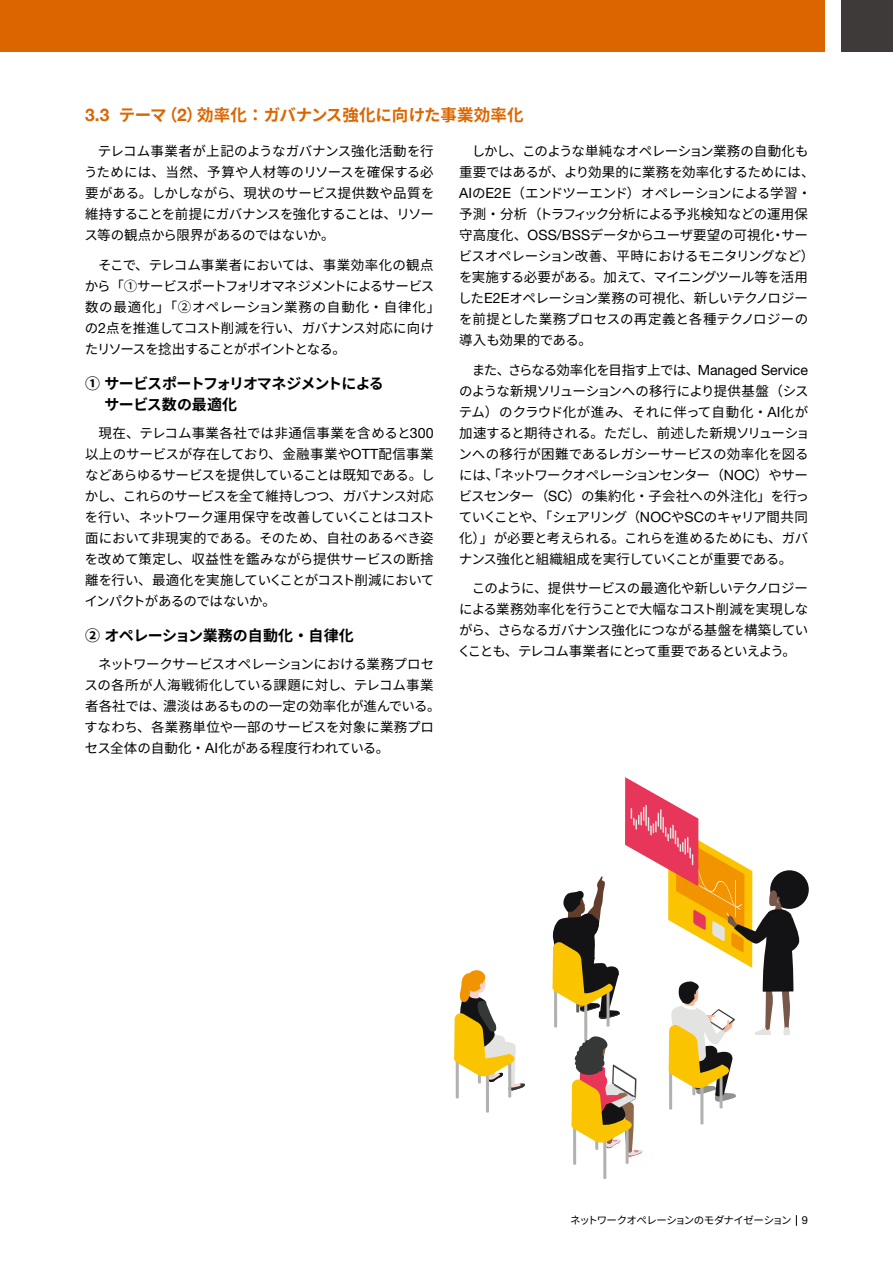
<style>
.page{position:relative;width:893px;height:1263px;background:#fff}
.page>*{position:absolute;margin:0;border:0;box-sizing:border-box;transform-origin:0 0}
.t1{font:700 16.5px "Noto Sans CJ Kjp";letter-spacing:-.005em;color:#db6600}
.t2{font:700 15px/21px "Noto Sans CJ Kjp";letter-spacing:-.04em;color:#000}
.t3{font:700 15px "Noto Sans CJ Kjp";letter-spacing:-.015em;color:#000}
.t4{font:13.5px/21px "Noto Sans CJ Kjp";letter-spacing:-.025em;color:#000}
.t5{font:10.5px "Noto Sans CJ Kjp";letter-spacing:-.065em;color:#000}
.s1{font-family:"Helvetica Neue";font-size:17.4px}
.s2{font-family:"Helvetica Neue LT Std";font-size:14.1px}
.s3{font-family:"Helvetica Neue LT Std";font-size:10.95px}
</style>
<div class="page">
<div style="left:842px;top:0;width:51px;height:51px;background:#3e3a39"></div>
<div style="left:0;top:0;width:825px;height:51px;background:#db6600"></div>
<svg style="left:454px;top:970px;width:71px;height:143px"></svg>
<div style="left:770px;top:870px;width:39px;height:39px;background:#131215;border-radius:50%"></div>
<svg style="left:552px;top:777px;width:249px;height:402px"></svg>
<p class="t1" style="left:85px;top:105px;width:440px"><span class="s1">3.3</span> テーマ（<span class="s1">2</span>）効率化：ガバナンス強化に向けた事業効率化</p>
<p class="t4" style="left:84px;top:141px;width:352px;text-align:justify;text-indent:14px">テレコム事業者が上記のようなガバナンス強化活動を行うためには、当然、予算や人材等のリソースを確保する必要がある。しかしながら、現状のサービス提供数や品質を維持することを前提にガバナンスを強化することは、リソース等の観点から限界があるのではないか。</p>
<p class="t4" style="left:85px;top:255px;width:357px;text-indent:13px">そこで、テレコム事業者においては、事業効率化の観点から「①サービスポートフォリオマネジメントによるサービス数の最適化」「②オペレーション業務の自動化・自律化」の<span class="s2">2</span>点を推進してコスト削減を行い、ガバナンス対応に向けたリソースを捻出することがポイントとなる。</p>
<p class="t2" style="left:104px;top:373px;width:281px;text-indent:-19px">① サービスポートフォリオマネジメントによるサービス数の最適化</p>
<p class="t4" style="left:85px;top:423px;width:352px;text-align:justify;text-indent:14px">現在、テレコム事業各社では非通信事業を含めると<span class="s2">300</span>以上のサービスが存在しており、金融事業や<span class="s2">OTT</span>配信事業などあらゆるサービスを提供していることは既知である。しかし、これらのサービスを全て維持しつつ、ガバナンス対応を行い、ネットワーク運用保守を改善していくことはコスト面において非現実的である。そのため、自社のあるべき姿を改めて策定し、収益性を鑑みながら提供サービスの断捨離を行い、最適化を実施していくことがコスト削減においてインパクトがあるのではないか。</p>
<p class="t3" style="left:85px;top:627px;width:270px">② オペレーション業務の自動化・自律化</p>
<p class="t4" style="left:84px;top:654px;width:358px;text-indent:14px">ネットワークサービスオペレーションにおける業務プロセスの各所が人海戦術化している課題に対し、テレコム事業者各社では、濃淡はあるものの一定の効率化が進んでいる。すなわち、各業務単位や一部のサービスを対象に業務プロセス全体の自動化・<span class="s2">AI</span>化がある程度行われている。</p>
<p class="t4" style="left:458px;top:141px;width:358px;text-indent:13px">しかし、このような単純なオペレーション業務の自動化も重要ではあるが、より効果的に業務を効率化するためには、<br><span class="s2">AI</span>の<span class="s2">E2E</span>（エンドツーエンド）オペレーションによる学習・予測・分析（トラフィック分析による予兆検知などの運用保守高度化、<span class="s2">OSS/BSS</span>データからユーザ要望の可視化・サービスオペレーション改善、平時におけるモニタリングなど）を実施する必要がある。加えて、マイニングツール等を活用した<span class="s2">E2E</span>オペレーション業務の可視化、新しいテクノロジーを前提とした業務プロセスの再定義と各種テクノロジーの導入も効果的である。</p>
<p class="t4" style="left:458px;top:360px;width:353px;text-indent:13px">また、さらなる効率化を目指す上では、<span class="s2">Managed Service</span>のような新規ソリューションへの移行により提供基盤（システム）のクラウド化が進み、それに伴って自動化・<span class="s2">AI</span>化が加速すると期待される。ただし、前述した新規ソリューションへの移行が困難であるレガシーサービスの効率化を図るには、「ネットワークオペレーションセンター（<span class="s2">NOC</span>）やサービスセンター（<span class="s2">SC</span>）の集約化・子会社への外注化」を行っていくことや、「シェアリング（<span class="s2">NOC</span>や<span class="s2">SC</span>のキャリア間共同化）」が必要と考えられる。これらを進めるためにも、ガバナンス強化と組織組成を実行していくことが重要である。</p>
<p class="t4" style="left:457px;top:578px;width:353px;text-align:justify;text-indent:14px">このように、提供サービスの最適化や新しいテクノロジーによる業務効率化を行うことで大幅なコスト削減を実現しながら、さらなるガバナンス強化につながる基盤を構築していくことも、テレコム事業者にとって重要であるといえよう。</p>
<p class="t5" style="left:570px;top:1215px;width:239px">ネットワークオペレーションのモダナイゼーション <span class="s3">9</span></p>
</div>
